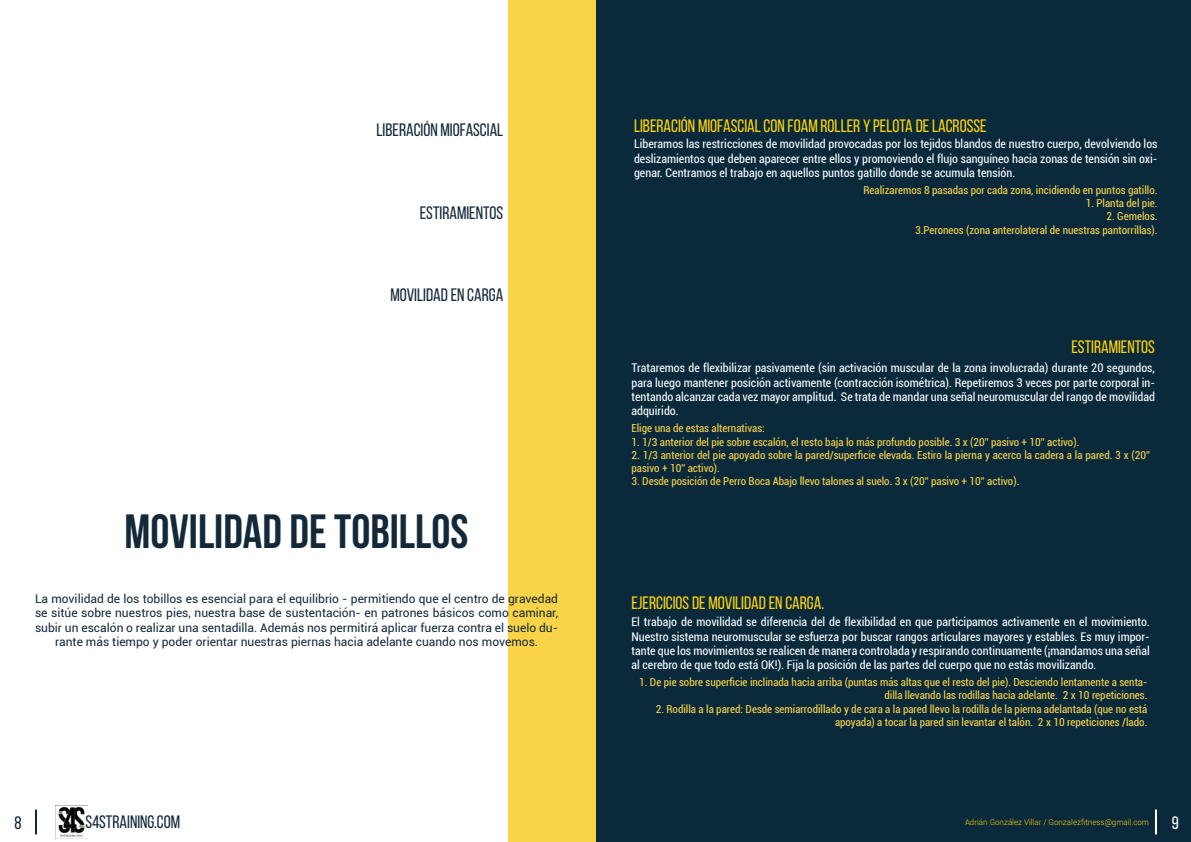
<style>
.page{position:relative;width:1191px;height:842px;background:#fff}
.page>*{position:absolute;margin:0;border:0;box-sizing:border-box;transform-origin:0 0}
.t1{font:700 48px "Bebas Neue";color:#132939}
.t2{font:18px "Bebas Neue";color:#ffd309}
.t3{font:18px "Bebas Neue";color:#132939}
.t4{font:18px "Bebas Neue";color:#102839}
.t5{font:18px "Bebas Neue";color:#fff}
.t6{font:condensed 12px/14.4px "Roboto";color:#f9fcfd;text-align:justify}
.t7{font:12px/14.4px "Roboto";color:#132939;text-align:center}
.t8{font:condensed 11px/13.2px "Roboto";color:#f9d348;text-align:right}
.t9{font:300 8px "Roboto";color:#ffd309}
</style>
<div class="page">
<div style="left:595px;top:0;width:596px;height:842px;background:#0a2a3c"></div>
<img style="left:56px;top:805px;width:31px;height:32px">
<hr style="left:35px;top:809px;width:2px;height:25px;background:#102839">
<hr style="left:1155px;top:809px;width:2px;height:25px;background:#fff">
<div style="left:508px;top:1px;width:88px;height:841px;background:#f9d348"></div>
<h2 class="t3" style="left:376px;top:120px;width:128px">LIBERACIÓN MIOFASCIAL</h2>
<h2 class="t3" style="left:420px;top:203px;width:85px">ESTIRAMIENTOS</h2>
<h2 class="t3" style="left:390px;top:285px;width:114px">MOVILIDAD EN CARGA</h2>
<h1 class="t1" style="left:125px;top:505px;width:345px">MOVILIDAD DE TOBILLOS</h1>
<p class="t7" style="left:35px;top:591px;width:524px">La movilidad de los tobillos es esencial para el equilibrio - permitiendo que el centro de gravedad se sitúe sobre nuestros pies, nuestra base de sustentación- en patrones básicos como caminar, subir un escalón o realizar una sentadilla. Además nos permitirá aplicar fuerza contra el suelo du&shy;rante más tiempo y poder orientar nuestras piernas hacia adelante cuando nos movemos.</p>
<h2 class="t2" style="left:634px;top:116px;width:354px">LIBERACIÓN MIOFASCIAL CON FOAM ROLLER Y PELOTA DE LACROSSE</h2>
<p class="t6" style="left:634px;top:137px;width:525px">Liberamos las restricciones de movilidad provocadas por los tejidos blandos de nuestro cuerpo, devolviendo los deslizamientos que deben aparecer entre ellos y promoviendo el flujo sanguíneo hacia zonas de tensión sin oxi&shy;genar. Centramos el trabajo en aquellos puntos gatillo donde se acumula tensión.</p>
<p class="t8" style="left:863px;top:183px;width:296px">Realizaremos 8 pasadas por cada zona, incidiendo en puntos gatillo.</p>
<p class="t8" style="left:1085px;top:196px;width:73px">1. Planta del pie.</p>
<p class="t8" style="left:915px;top:210px;width:244px">2. Gemelos.<br>3.Peroneos (zona anterolateral de nuestras pantorrillas).</p>
<h2 class="t2" style="left:1071px;top:337px;width:85px">ESTIRAMIENTOS</h2>
<p class="t6" style="left:631px;top:360px;width:525px">Trataremos de flexibilizar pasivamente (sin activación muscular de la zona involucrada) durante 20 segundos, para luego mantener posición activamente (contracción isométrica). Repetiremos 3 veces por parte corporal in&shy;tentando alcanzar cada vez mayor amplitud. Se trata de mandar una señal neuromuscular del rango de movilidad adquirido.</p>
<p class="t8" style="left:631px;top:422px;width:135px">Elige una de estas alternativas:</p>
<p class="t8" style="left:631px;top:435px;width:449px">1. 1/3 anterior del pie sobre escalón, el resto baja lo más profundo posible. 3 x (20” pasivo + 10” activo).</p>
<p class="t8" style="left:631px;top:448px;width:520px;text-align:left">2. 1/3 anterior del pie apoyado sobre la pared/superficie elevada. Estiro la pierna y acerco la cadera a la pared. 3 x (20” pasivo + 10” activo).</p>
<p class="t8" style="left:631px;top:474px;width:389px">3. Desde posición de Perro Boca Abajo llevo talones al suelo. 3 x (20” pasivo + 10” activo).</p>
<h2 class="t2" style="left:631px;top:593px;width:194px">EJERCICIOS DE MOVILIDAD EN CARGA.</h2>
<p class="t6" style="left:631px;top:614px;width:520px">El trabajo de movilidad se diferencia del de flexibilidad en que participamos activamente en el movimiento.<br>Nuestro sistema neuromuscular se esfuerza por buscar rangos articulares mayores y estables. Es muy impor&shy;tante que los movimientos se realicen de manera controlada y respirando continuamente (¡mandamos una señal al cerebro de que todo está OK!). Fija la posición de las partes del cuerpo que no estás movilizando.</p>
<p class="t8" style="left:639px;top:675px;width:510px">1. De pie sobre superficie inclinada hacia arriba (puntas más altas que el resto del pie). Desciendo lentamente a senta&shy;dilla llevando las rodillas hacia adelante. 2 x 10 repeticiones.</p>
<p class="t8" style="left:655px;top:702px;width:493px">2. Rodilla a la pared: Desde semiarrodillado y de cara a la pared llevo la rodilla de la pierna adelantada (que no está apoyada) a tocar la pared sin levantar el talón. 2 x 10 repeticiones /lado.</p>
<h2 class="t4" style="left:15px;top:813px;width:9px">8</h2>
<h2 class="t3" style="left:85px;top:811px;width:96px">S4STRAINING.COM</h2>
<p class="t9" style="left:965px;top:817px;width:185px">Adrián González Villar / Gonzalezfitness@gmail.com</p>
<h2 class="t5" style="left:1171px;top:813px;width:9px">9</h2>
</div>
